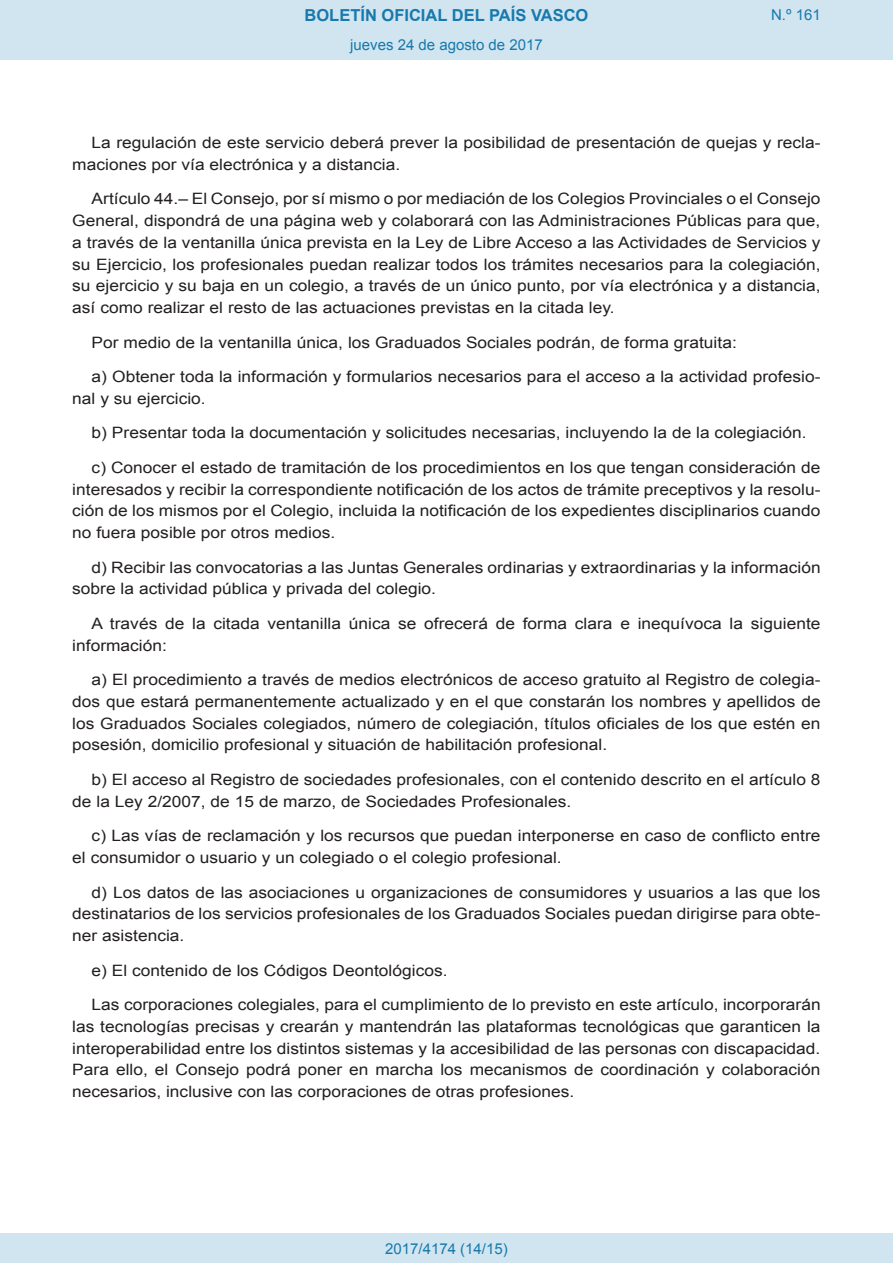
<style>
.page{position:relative;width:893px;height:1263px;background:#fff}
.page>*{position:absolute;margin:0;border:0;box-sizing:border-box;transform-origin:0 0}
.t1{font:700 16.5px "Arial";color:#1879ad}
.BOPVDetalle{font:15.6px/21.8px "Arial";color:#231f20;scale:1.11 1}
.Paginacion_Centro{font:15px "Arial";color:#1879ad}
</style>
<div class="page">
<div style="left:0;top:0;width:893px;height:60px;background:#d0e5f0"></div>
<div style="left:0;top:1233px;width:893px;height:30px;background:#d0e5f0"></div>
<p class="t1" style="left:305px;top:4px;width:285px">BOLETÍN OFICIAL DEL PAÍS VASCO</p>
<p class="Paginacion_Centro" style="left:350px;top:35px;width:194px">jueves 24 de agosto de 2017</p>
<p class="Paginacion_Centro" style="left:771px;top:5px;width:51px">N.º 161</p>
<p class="BOPVDetalle" style="left:72px;top:132px;width:676px;text-indent:19px">La regulación de este servicio deberá prever la posibilidad de presentación de quejas y recla&shy;maciones por vía electrónica y a distancia.</p>
<p class="BOPVDetalle" style="left:72px;top:188px;width:676px;text-align:justify;text-indent:19px">Artículo 44.– El Consejo, por sí mismo o por mediación de los Colegios Provinciales o el Consejo General, dispondrá de una página web y colaborará con las Administraciones Públicas para que, a través de la ventanilla única prevista en la Ley de Libre Acceso a las Actividades de Servicios y su Ejercicio, los profesionales puedan realizar todos los trámites necesarios para la colegiación, su ejercicio y su baja en un colegio, a través de un único punto, por vía electrónica y a distancia, así como realizar el resto de las actuaciones previstas en la citada ley.</p>
<p class="BOPVDetalle" style="left:92px;top:331px;width:583px">Por medio de la ventanilla única, los Graduados Sociales podrán, de forma gratuita:</p>
<p class="BOPVDetalle" style="left:72px;top:366px;width:676px;text-indent:19px">a) Obtener toda la información y formularios necesarios para el acceso a la actividad profesio&shy;nal y su ejercicio.</p>
<p class="BOPVDetalle" style="left:92px;top:422px;width:645px">b) Presentar toda la documentación y solicitudes necesarias, incluyendo la de la colegiación.</p>
<p class="BOPVDetalle" style="left:72px;top:457px;width:676px;text-align:justify;text-indent:19px">c) Conocer el estado de tramitación de los procedimientos en los que tengan consideración de interesados y recibir la correspondiente notificación de los actos de trámite preceptivos y la resolu&shy;ción de los mismos por el Colegio, incluida la notificación de los expedientes disciplinarios cuando no fuera posible por otros medios.</p>
<p class="BOPVDetalle" style="left:72px;top:556px;width:676px;text-indent:19px">d) Recibir las convocatorias a las Juntas Generales ordinarias y extraordinarias y la información sobre la actividad pública y privada del colegio.</p>
<p class="BOPVDetalle" style="left:72px;top:613px;width:675px;text-indent:19px">A través de la citada ventanilla única se ofrecerá de forma clara e inequívoca la siguiente información:</p>
<p class="BOPVDetalle" style="left:72px;top:669px;width:676px;text-align:justify;text-indent:19px">a) El procedimiento a través de medios electrónicos de acceso gratuito al Registro de colegia&shy;dos que estará permanentemente actualizado y en el que constarán los nombres y apellidos de los Graduados Sociales colegiados, número de colegiación, títulos oficiales de los que estén en posesión, domicilio profesional y situación de habilitación profesional.</p>
<p class="BOPVDetalle" style="left:72px;top:769px;width:675px;text-indent:19px">b) El acceso al Registro de sociedades profesionales, con el contenido descrito en el artículo 8 de la Ley 2/2007, de 15 de marzo, de Sociedades Profesionales.</p>
<p class="BOPVDetalle" style="left:72px;top:825px;width:676px;text-indent:19px">c) Las vías de reclamación y los recursos que puedan interponerse en caso de conflicto entre el consumidor o usuario y un colegiado o el colegio profesional.</p>
<p class="BOPVDetalle" style="left:72px;top:881px;width:676px;text-align:justify;text-indent:19px">d) Los datos de las asociaciones u organizaciones de consumidores y usuarios a las que los destinatarios de los servicios profesionales de los Graduados Sociales puedan dirigirse para obte&shy;ner asistencia.</p>
<p class="BOPVDetalle" style="left:92px;top:959px;width:322px">e) El contenido de los Códigos Deontológicos.</p>
<p class="BOPVDetalle" style="left:72px;top:994px;width:676px;text-align:justify;text-indent:19px">Las corporaciones colegiales, para el cumplimiento de lo previsto en este artículo, incorporarán las tecnologías precisas y crearán y mantendrán las plataformas tecnológicas que garanticen la interoperabilidad entre los distintos sistemas y la accesibilidad de las personas con discapacidad.<br>Para ello, el Consejo podrá poner en marcha los mecanismos de coordinación y colaboración necesarios, inclusive con las corporaciones de otras profesiones.</p>
<p class="Paginacion_Centro" style="left:385px;top:1238px;width:124px">2017/4174 (14/15)</p>
</div>
